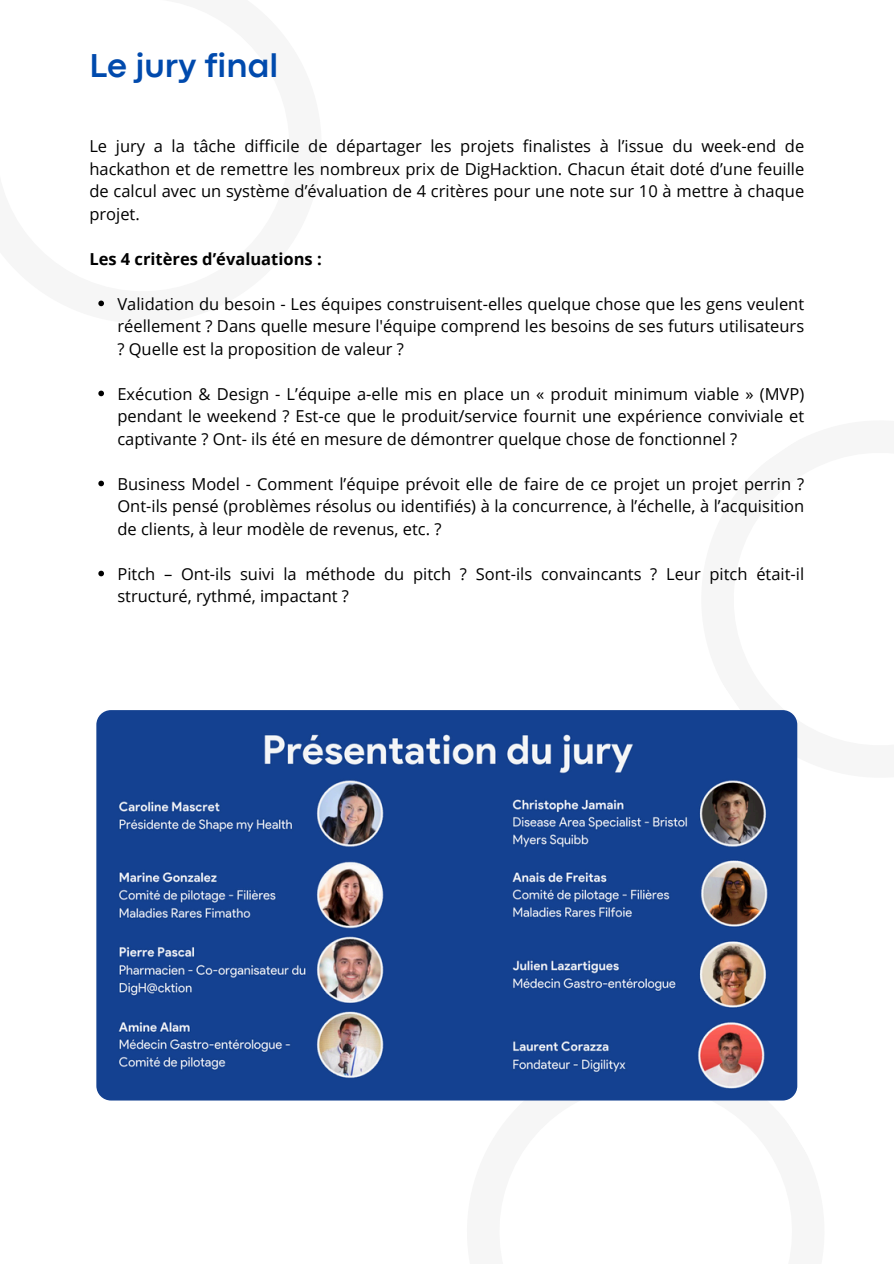
<style>
.page{position:relative;width:894px;height:1264px;background:#fff}
.page>*{position:absolute;margin:0;border:0;box-sizing:border-box;transform-origin:0 0}
.t1{font:700 34.5px "Codec Pro";color:#004aad}
.t2{font:16.5px/22.5px "Open Sans";color:#000;text-align:justify}
.t3{font:700 16.5px "Open Sans";color:#000}
</style>
<div class="page">
<img style="left:96px;top:710px;width:701px;height:390px;border-radius:15px">
<svg style="left:98px;top:300px;width:6px;height:6px"></svg>
<svg style="left:98px;top:390px;width:6px;height:6px"></svg>
<svg style="left:98px;top:480px;width:6px;height:6px"></svg>
<svg style="left:98px;top:570px;width:6px;height:6px"></svg>
<h1 class="t1" style="left:89px;top:53px;width:190px">Le jury final</h1>
<p class="t2" style="left:89px;top:134px;width:716px">Le jury a la tâche difficile de départager les projets finalistes à l’issue du week-end de hackathon et de remettre les nombreux prix de DigHacktion. Chacun était doté d’une feuille de calcul avec un système d’évaluation de 4 critères pour une note sur 10 à mettre à chaque projet.</p>
<h2 class="t3" style="left:89px;top:247px;width:234px">Les 4 critères d’évaluations :</h2>
<p class="t2" style="left:117px;top:292px;width:688px">Validation du besoin - Les équipes construisent-elles quelque chose que les gens veulent réellement ? Dans quelle mesure l'équipe comprend les besoins de ses futurs utilisateurs ? Quelle est la proposition de valeur ?</p>
<p class="t2" style="left:117px;top:382px;width:688px">Exécution &amp; Design - L’équipe a-elle mis en place un « produit minimum viable » (MVP) pendant le weekend ? Est-ce que le produit/service fournit une expérience conviviale et captivante ? Ont- ils été en mesure de démontrer quelque chose de fonctionnel ?</p>
<p class="t2" style="left:117px;top:472px;width:688px">Business Model - Comment l’équipe prévoit elle de faire de ce projet un projet perrin ?<br>Ont-ils pensé (problèmes résolus ou identifiés) à la concurrence, à l’échelle, à l’acquisition de clients, à leur modèle de revenus, etc. ?</p>
<p class="t2" style="left:117px;top:562px;width:688px">Pitch – Ont-ils suivi la méthode du pitch ? Sont-ils convaincants ? Leur pitch était-il structuré, rythmé, impactant ?</p>
</div>
